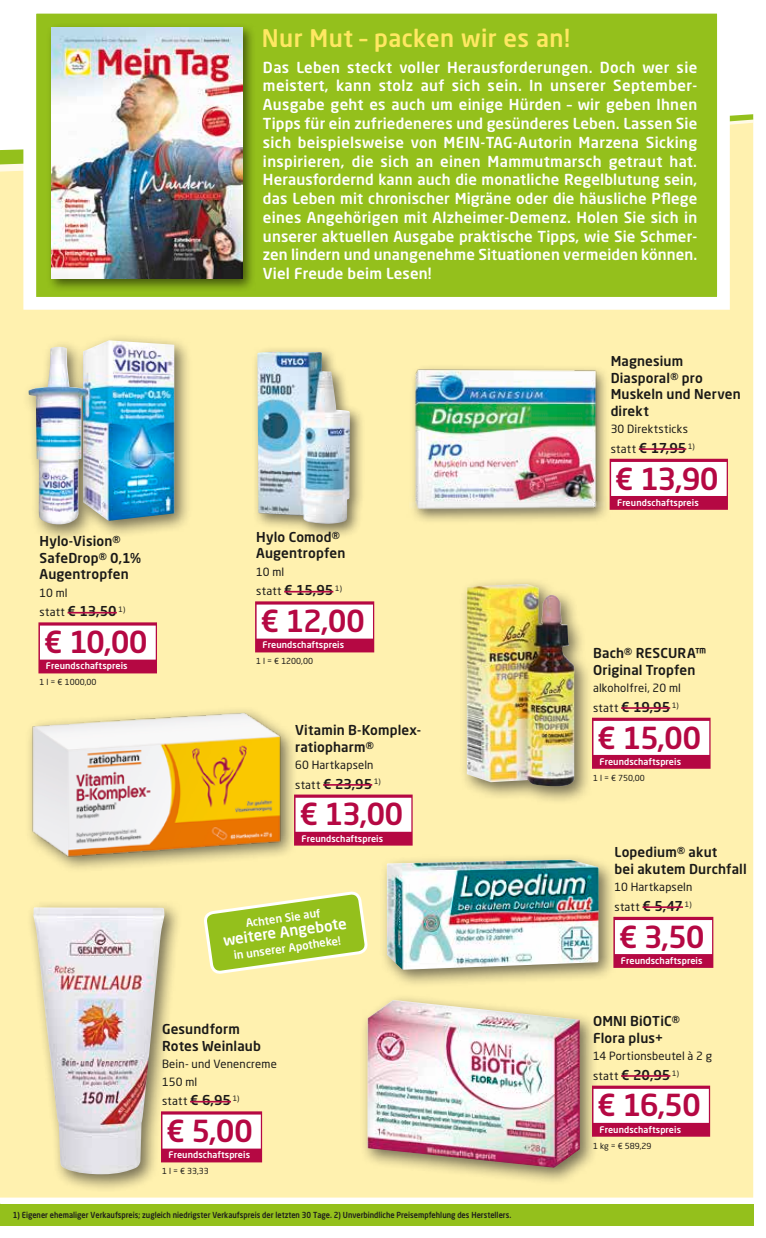
<style>
.page{position:relative;width:766px;height:1238px;background:#fff}
.page>*{position:absolute;margin:0;border:0;box-sizing:border-box;transform-origin:0 0}
._04_Angebotspreis{font:500 30px "Neo Sans Pro";letter-spacing:-.035em;color:#b50843}
.t1{font:500 24px "Neo Sans Pro";letter-spacing:.015em;color:#ffe862}
.t2{font:500 15px/18.8px "Neo Sans Pro";letter-spacing:.005em;color:#fff;text-align:justify}
._01_Artikel{font:500 13.5px/16.5px "Neo Sans Pro";letter-spacing:.01em;color:#1a1918}
._03_statt_Preis{font:500 13.5px "Neo Sans Pro";letter-spacing:-.005em;color:#1a1918}
._02_Text{font:11.25px "Neo Sans Pro";letter-spacing:.015em;color:#1a1918}
.t3{font:500 11.25px "Neo Sans Pro";color:#fff}
._03_statt_Preis-2{font:11.25px "Neo Sans Pro";letter-spacing:.025em;color:#1a1918}
._07_T_Wirberaten{font:500 9px "Neo Sans Pro";letter-spacing:.01em;color:#fff}
.t4{font:500 8.25px "Neo Sans Pro";color:#1d1d1b;scale:.9 1}
._05_Grundpreis{font:8.25px "Neo Sans Pro";color:#1a1918}
.s1{font-weight:400;font-size:11.25px}
.s2{font-weight:500;font-size:13.5px}
</style>
<div class="page">
<div style="left:0;top:182px;width:753px;height:1015px;background:#fff1af"></div>
<div style="left:0;top:1203px;width:753px;height:22px;background:#94c01c"></div>
<svg style="left:0;top:114px;width:753px;height:68px;fill:#fff1af"></svg>
<svg style="left:23px;top:13px;width:706px;height:297px;background:#9fc635"></svg>
<div style="left:46px;top:23px;width:210px;height:269px;background:#1a1918;opacity:.6"></div>
<img style="left:51px;top:28px;width:191px;height:251px">
<hr style="left:0;top:723px;width:1px;height:51px;background:#b50843">
<div style="left:251px;top:345px;width:114px;height:194px;background:#1a1918;opacity:.6"></div>
<img style="left:257px;top:352px;width:93px;height:172px">
<div style="left:255px;top:601px;width:119px;height:51px;background:#b50843"></div>
<div style="left:256px;top:604px;width:117px;height:34px;background:#fff"></div>
<hr style="left:284px;top:591px;width:49px;height:1px;background:#b50843">
<div style="left:22px;top:333px;width:170px;height:209px;background:#1a1918;opacity:.6"></div>
<img style="left:29px;top:340px;width:145px;height:184px">
<div style="left:38px;top:622px;width:119px;height:51px;background:#b50843"></div>
<div style="left:40px;top:625px;width:116px;height:34px;background:#fff"></div>
<hr style="left:68px;top:612px;width:49px;height:1px;background:#b50843">
<div style="left:459px;top:577px;width:133px;height:227px;background:#1a1918;opacity:.6"></div>
<img style="left:466px;top:584px;width:108px;height:203px">
<div style="left:591px;top:717px;width:119px;height:51px;background:#b50843"></div>
<div style="left:593px;top:721px;width:116px;height:34px;background:#fff"></div>
<hr style="left:621px;top:707px;width:49px;height:1px;background:#b50843">
<div style="left:25px;top:705px;width:273px;height:167px;background:#1a1918;opacity:.6"></div>
<img style="left:27px;top:711px;width:260px;height:149px">
<div style="left:294px;top:794px;width:118px;height:51px;background:#b50843"></div>
<div style="left:295px;top:797px;width:116px;height:34px;background:#fff"></div>
<hr style="left:323px;top:784px;width:49px;height:1px;background:#b50843">
<div style="left:405px;top:363px;width:211px;height:162px;background:#1a1918;opacity:.6"></div>
<img style="left:409px;top:363px;width:195px;height:150px">
<div style="left:609px;top:459px;width:118px;height:51px;background:#b50843"></div>
<div style="left:611px;top:462px;width:115px;height:34px;background:#fff"></div>
<hr style="left:638px;top:448px;width:48px;height:2px;background:#b50843">
<svg style="left:204px;top:857px;width:163px;height:150px;background:#d8e07e"></svg>
<div style="left:360px;top:992px;width:238px;height:193px;background:#1a1918;opacity:.6"></div>
<img style="left:367px;top:999px;width:212px;height:168px">
<div style="left:591px;top:1085px;width:119px;height:51px;background:#b50843"></div>
<div style="left:593px;top:1088px;width:115px;height:34px;background:#fff"></div>
<hr style="left:621px;top:1075px;width:49px;height:1px;background:#b50843">
<div style="left:613px;top:916px;width:100px;height:51px;background:#b50843"></div>
<div style="left:614px;top:920px;width:97px;height:34px;background:#fff"></div>
<hr style="left:642px;top:906px;width:40px;height:2px;background:#b50843">
<div style="left:379px;top:852px;width:237px;height:135px;background:#1a1918;opacity:.6"></div>
<img style="left:387px;top:859px;width:211px;height:110px">
<div style="left:26px;top:900px;width:156px;height:292px;background:#1a1918;opacity:.6"></div>
<img style="left:33px;top:907px;width:131px;height:267px">
<div style="left:161px;top:1111px;width:101px;height:51px;background:#b50843"></div>
<div style="left:162px;top:1114px;width:99px;height:34px;background:#fff"></div>
<hr style="left:190px;top:1100px;width:41px;height:2px;background:#b50843">
<p class="t1" style="left:262px;top:23px;width:309px">Nur Mut – packen wir es an!</p>
<p class="t2" style="left:263px;top:57px;width:436px">Das Leben steckt voller Herausforderungen. Doch wer sie meistert, kann stolz auf sich sein. In unserer September-Ausgabe geht es auch um einige Hürden – wir geben Ihnen Tipps für ein zufriedeneres und gesünderes Leben. Lassen Sie sich beispielsweise von MEIN-TAG-Autorin Marzena Sicking inspirieren, die sich an einen Mammutmarsch getraut hat.<br>Herausfordernd kann auch die monatliche Regelblutung sein, das Leben mit chronischer Migräne oder die häusliche Pflege eines Angehörigen mit Alzheimer-Demenz. Holen Sie sich in unserer aktuellen Ausgabe praktische Tipps, wie Sie Schmer&shy;zen lindern und unangenehme Situationen vermeiden können.<br>Viel Freude beim Lesen!</p>
<p class="_01_Artikel" style="left:39px;top:533px;width:103px">Hylo-Vision®<br>SafeDrop® 0,1%<br>Augentropfen</p>
<p class="_02_Text" style="left:39px;top:586px;width:30px">10 ml</p>
<p class="_03_statt_Preis" style="left:39px;top:603px;width:87px"><span class="s1">statt</span> € 13,50 <sup>1)</sup></p>
<p class="_04_Angebotspreis" style="left:44px;top:623px;width:106px">€ 10,00</p>
<p class="_07_T_Wirberaten" style="left:46px;top:660px;width:83px">Freundschaftspreis</p>
<p class="_05_Grundpreis" style="left:39px;top:677px;width:58px">1 l = € 1000,00</p>
<p class="_01_Artikel" style="left:256px;top:528px;width:85px">Hylo Comod®</p>
<p class="_01_Artikel" style="left:256px;top:545px;width:91px">Augentropfen</p>
<p class="_02_Text" style="left:256px;top:565px;width:30px">10 ml</p>
<p class="_03_statt_Preis" style="left:256px;top:582px;width:87px"><span class="s1">statt</span> € 15,95 <sup>1)</sup></p>
<p class="_04_Angebotspreis" style="left:260px;top:602px;width:106px">€ 12,00</p>
<p class="_07_T_Wirberaten" style="left:262px;top:639px;width:83px">Freundschaftspreis</p>
<p class="_05_Grundpreis" style="left:256px;top:656px;width:58px">1 l = € 1200,00</p>
<p class="_01_Artikel" style="left:295px;top:721px;width:127px">Vitamin B-Komplex&shy;ratiopharm®</p>
<p class="_02_Text" style="left:295px;top:758px;width:80px">60 Hartkapseln</p>
<p class="_03_statt_Preis" style="left:295px;top:775px;width:87px"><span class="s1">statt</span> € 23,95 <sup>1)</sup></p>
<p class="_04_Angebotspreis" style="left:299px;top:795px;width:106px">€ 13,00</p>
<p class="_07_T_Wirberaten" style="left:301px;top:832px;width:83px">Freundschaftspreis</p>
<p class="t3" style="left:245px;top:916px;width:77px;rotate:-8deg">Achten Sie auf</p>
<p class="t2" style="left:222px;top:930px;width:126px;rotate:-8deg">weitere Angebote</p>
<p class="t3" style="left:233px;top:948px;width:109px;rotate:-8deg">in unserer Apotheke!</p>
<p class="_01_Artikel" style="left:162px;top:1020px;width:79px">Gesundform</p>
<p class="_01_Artikel" style="left:162px;top:1037px;width:100px">Rotes Weinlaub</p>
<p class="_02_Text" style="left:162px;top:1057px;width:116px">Bein- und Venencreme</p>
<p class="_02_Text" style="left:162px;top:1074px;width:37px">150 ml</p>
<p class="_03_statt_Preis-2" style="left:162px;top:1094px;width:79px">statt <span class="s2">€ 6,95</span> <sup>1)</sup></p>
<p class="_04_Angebotspreis" style="left:166px;top:1112px;width:88px">€ 5,00</p>
<p class="_07_T_Wirberaten" style="left:168px;top:1149px;width:83px">Freundschaftspreis</p>
<p class="_05_Grundpreis" style="left:162px;top:1166px;width:48px">1 l = € 33,33</p>
<p class="t4" style="left:13px;top:1209px;width:555px">1) Eigener ehemaliger Verkaufspreis; zugleich niedrigster Verkaufspreis der letzten 30 Tage. 2) Unverbindliche Preisempfehlung des Herstellers.</p>
<p class="_01_Artikel" style="left:610px;top:353px;width:131px">Magnesium<br>Diasporal® pro<br>Muskeln und Nerven direkt</p>
<p class="_02_Text" style="left:610px;top:422px;width:79px">30 Direktsticks</p>
<p class="_03_statt_Preis" style="left:610px;top:439px;width:86px"><span class="s1">statt</span> € 17,95 <sup>1)</sup></p>
<p class="_04_Angebotspreis" style="left:614px;top:459px;width:105px">€ 13,90</p>
<p class="_07_T_Wirberaten" style="left:617px;top:496px;width:83px">Freundschaftspreis</p>
<p class="_01_Artikel" style="left:593px;top:644px;width:115px">Bach® RESCURA™<br>Original Tropfen</p>
<p class="_02_Text" style="left:593px;top:681px;width:89px">alkoholfrei, 20 ml</p>
<p class="_03_statt_Preis" style="left:593px;top:698px;width:87px"><span class="s1">statt</span> € 19,95 <sup>1)</sup></p>
<p class="_04_Angebotspreis" style="left:597px;top:718px;width:106px">€ 15,00</p>
<p class="_07_T_Wirberaten" style="left:599px;top:755px;width:83px">Freundschaftspreis</p>
<p class="_05_Grundpreis" style="left:593px;top:772px;width:53px">1 l = € 750,00</p>
<p class="_01_Artikel" style="left:614px;top:843px;width:134px">Lopedium® akut<br>bei akutem Durchfall</p>
<p class="_02_Text" style="left:614px;top:880px;width:79px">10 Hartkapseln</p>
<p class="_03_statt_Preis-2" style="left:614px;top:899px;width:79px">statt <span class="s2">€ 5,47</span> <sup>1)</sup></p>
<p class="_04_Angebotspreis" style="left:618px;top:917px;width:88px">€ 3,50</p>
<p class="_07_T_Wirberaten" style="left:620px;top:954px;width:83px">Freundschaftspreis</p>
<p class="_01_Artikel" style="left:593px;top:1012px;width:88px">OMNI BiOTiC®</p>
<p class="_01_Artikel" style="left:593px;top:1029px;width:72px">Flora plus+</p>
<p class="_02_Text" style="left:593px;top:1049px;width:120px">14 Portionsbeutel à 2 g</p>
<p class="_03_statt_Preis" style="left:593px;top:1066px;width:87px"><span class="s1">statt</span> € 20,95 <sup>1)</sup></p>
<p class="_04_Angebotspreis" style="left:597px;top:1086px;width:105px">€ 16,50</p>
<p class="_07_T_Wirberaten" style="left:599px;top:1123px;width:83px">Freundschaftspreis</p>
<p class="_05_Grundpreis" style="left:593px;top:1140px;width:60px">1 kg = € 589,29</p>
</div>
